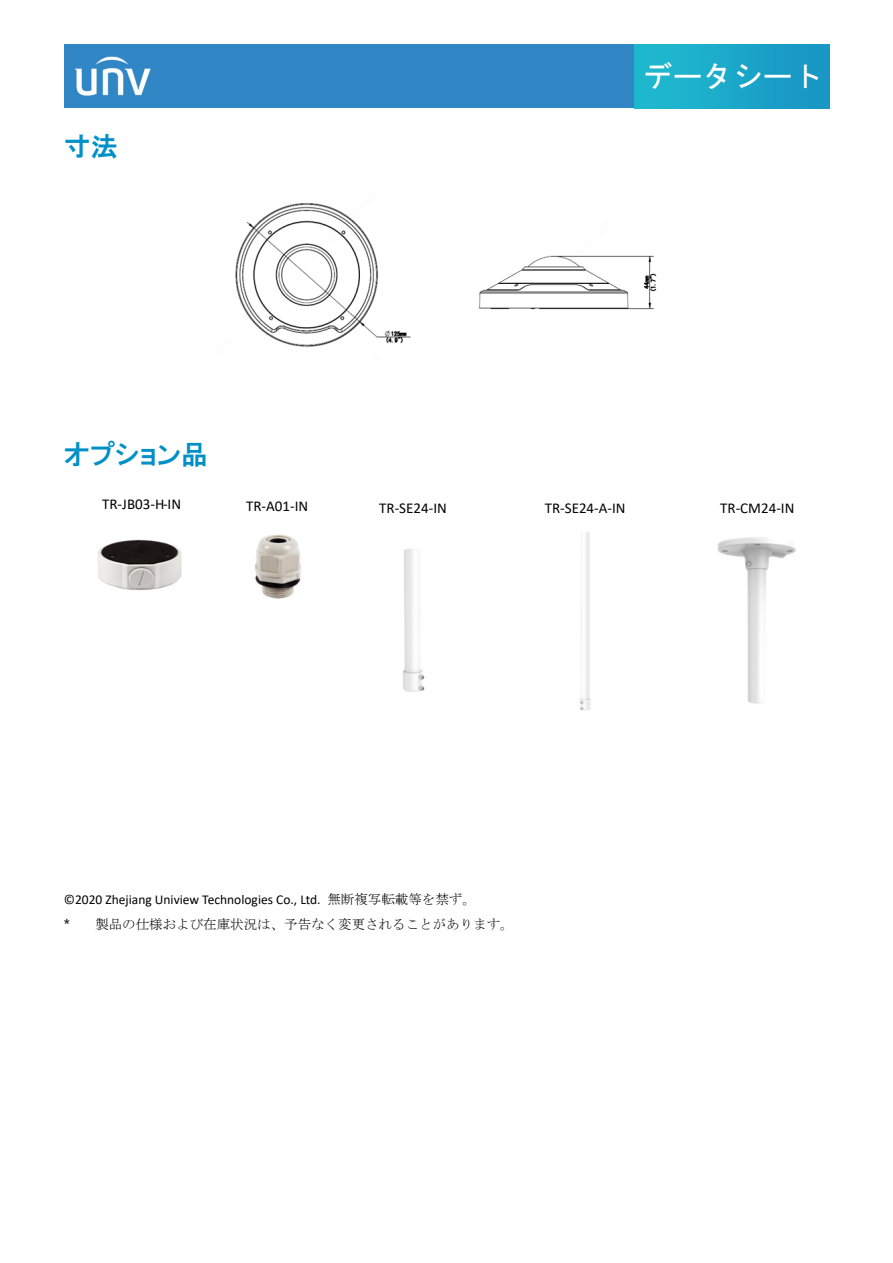
<style>
.page{position:relative;width:893px;height:1263px;background:#fff}
.page>*{position:absolute;margin:0;border:0;box-sizing:border-box;transform-origin:0 0}
.t1{font:30px "MS Gothic";color:#fff}
.t2{font:27px "HGP Gothic E";color:#0090c8}
.t3{font:15px "Calibri";color:#000}
.t4{font:13.5px "Calibri";color:#000}
.t5{font:13.5px "MS Mincho";color:#000}
.s1{font-family:"MS Mincho"}
.s2{font-family:"Microsoft Ya Hei"}
</style>
<div class="page">
<div style="left:64px;top:44px;width:625px;height:64px;background:#3186c5"></div>
<img style="left:634px;top:44px;width:195px;height:64px">
<img style="left:640px;top:50px;width:185px;height:50px">
<img style="left:75px;top:57px;width:76px;height:38px">
<img style="left:97px;top:539px;width:85px;height:51px">
<img style="left:254px;top:535px;width:47px;height:64px">
<img style="left:403px;top:549px;width:22px;height:143px">
<img style="left:580px;top:531px;width:11px;height:180px">
<img style="left:717px;top:537px;width:79px;height:167px">
<img style="left:235px;top:203px;width:176px;height:144px">
<img style="left:478px;top:255px;width:179px;height:55px">
<h2 class="t2" style="left:64px;top:133px;width:55px">寸法</h2>
<h1 class="t1" style="left:643px;top:61px;width:181px">データシート</h1>
<h2 class="t2" style="left:64px;top:441px;width:146px">オプション品</h2>
<p class="t3" style="left:102px;top:494px;width:80px">TR-JB03-H-IN</p>
<p class="t3" style="left:246px;top:495px;width:64px">TR-A01-IN</p>
<p class="t3" style="left:379px;top:497px;width:69px">TR-SE24-IN</p>
<p class="t3" style="left:545px;top:497px;width:82px">TR-SE24-A-IN</p>
<p class="t3" style="left:720px;top:497px;width:76px">TR-CM24-IN</p>
<p class="t4" style="left:64px;top:890px;width:413px">©2020 Zhejiang Uniview Technologies Co., Ltd. <span class="s1">無断複写転載等を禁ず。</span></p>
<p class="t5" style="left:64px;top:918px;width:451px"><span class="s2">*</span> 製品の仕様および在庫状況は、予告なく変更されることがあります。</p>
</div>
